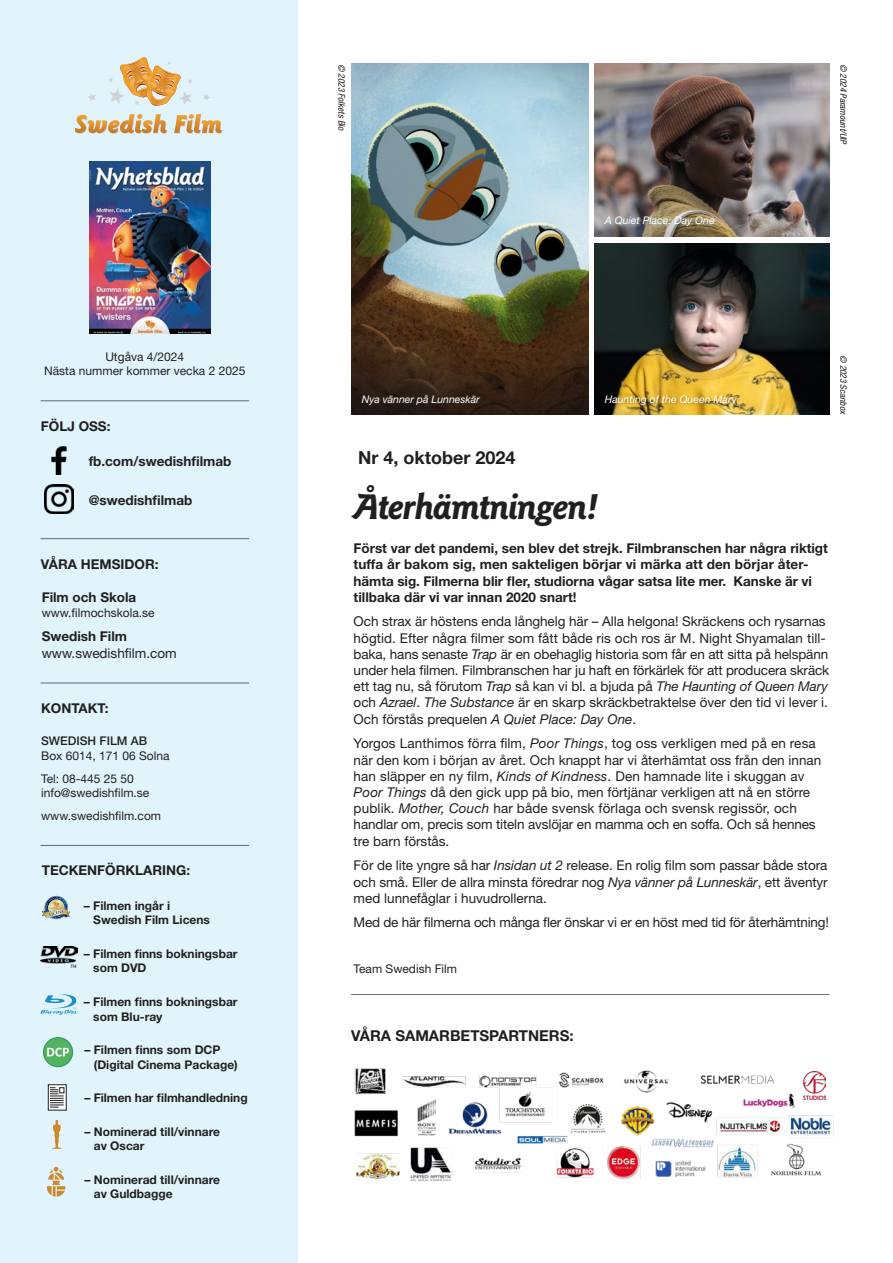
<style>
.page{position:relative;width:893px;height:1263px;background:#fff}
.page>*{position:absolute;margin:0;border:0;box-sizing:border-box;transform-origin:0 0}
.SWE_Filmtitel{font:italic 700 37.5px "Goudy Sans Std";letter-spacing:-.03em;color:#231f20}
.SWE_Filmtitel-2{font:700 18px "Helvetica Neue LT Std";color:#231f20}
.SWE_Filmtitel-3{font:700 15px "Helvetica Neue LT Std";color:#231f20}
.SWE_Filmtitel-4{font:13.5px/16.2px "Helvetica Neue LT Std";color:#231f20}
.SWE_Filmtitel-5{font:700 13.5px/16.2px "Helvetica Neue LT Std";color:#231f20}
.SWE_Filmtitel-6{font:700 12px/14.4px "Helvetica Neue LT Std";color:#231f20}
.SWE_Filmtitel-7{font:12px/14.4px "Helvetica Neue LT Std";color:#231f20}
.SWE_Filmtitel-8{font:italic 10.5px "Helvetica Neue LT Std";color:#fff}
.t1{font:italic condensed 9.15px "Helvetica Neue LT Std";color:#231f20}
.s1{font-weight:500}
.s2{font-style:italic}
</style>
<div class="page">
<div style="left:0;top:0;width:298px;height:1263px;background:#e1f4fc"></div>
<svg style="left:47px;top:1167px;width:18px;height:30px"></svg>
<svg style="left:52px;top:1120px;width:10px;height:29px"></svg>
<img style="left:40px;top:994px;width:38px;height:20px">
<img style="left:51px;top:446px;width:16px;height:29px">
<img style="left:45px;top:485px;width:28px;height:28px">
<hr style="left:41px;top:845px;width:208px;height:1px;background:#6c6d70">
<hr style="left:41px;top:683px;width:208px;height:1px;background:#6c6d70">
<hr style="left:41px;top:538px;width:208px;height:1px;background:#6c6d70">
<div style="left:48px;top:1085px;width:18px;height:25px;background:#fff"></div>
<div style="left:48px;top:1084px;width:19px;height:27px;border:1px solid #212121"></div>
<svg style="left:50px;top:1087px;width:14px;height:21px"></svg>
<svg style="left:43px;top:1037px;width:30px;height:30px"></svg>
<svg style="left:75px;top:114px;width:93px;height:20px"></svg>
<svg style="left:174px;top:114px;width:49px;height:20px"></svg>
<svg style="left:203px;top:94px;width:7px;height:6px"></svg>
<svg style="left:88px;top:93px;width:8px;height:8px"></svg>
<svg style="left:108px;top:57px;width:84px;height:49px"></svg>
<hr style="left:41px;top:400px;width:208px;height:1px;background:#6c6d70">
<img style="left:89px;top:162px;width:122px;height:171px">
<img style="left:40px;top:946px;width:38px;height:21px">
<img style="left:351px;top:64px;width:237px;height:350px">
<img style="left:594px;top:64px;width:235px;height:173px">
<img style="left:594px;top:243px;width:235px;height:171px">
<div style="left:604px;top:216px;width:113px;height:13px;background:#96d4eb;opacity:.5"></div>
<div style="left:604px;top:395px;width:136px;height:13px;background:#231f20;opacity:.32"></div>
<img style="left:354px;top:1068px;width:480px;height:113px">
<hr style="left:351px;top:994px;width:478px;height:1px;background:#6c6d70">
<div style="left:802px;top:1069px;width:27px;height:34px;background:#fff"></div>
<img style="left:804px;top:1071px;width:22px;height:29px">
<svg style="left:42px;top:896px;width:28px;height:23px"></svg>
<p class="SWE_Filmtitel-7" style="left:44px;top:349px;width:203px;text-align:center">Utgåva 4/2024<br>Nästa nummer kommer vecka 2 2025</p>
<p class="SWE_Filmtitel-5" style="left:41px;top:418px;width:71px">FÖLJ OSS:</p>
<p class="SWE_Filmtitel-5" style="left:89px;top:453px;width:144px">fb.com/swedishfilmab</p>
<p class="SWE_Filmtitel-5" style="left:89px;top:492px;width:105px">@swedishfilmab</p>
<p class="SWE_Filmtitel-5" style="left:41px;top:555px;width:119px">VÅRA HEMSIDOR:</p>
<p class="SWE_Filmtitel-5" style="left:42px;top:589px;width:96px">Film och Skola</p>
<p class="SWE_Filmtitel-7" style="left:42px;top:605px;width:115px">www.filmochskola.se</p>
<p class="SWE_Filmtitel-5" style="left:42px;top:628px;width:87px">Swedish Film</p>
<p class="SWE_Filmtitel-4" style="left:42px;top:644px;width:136px">www.swedishfilm.com</p>
<p class="SWE_Filmtitel-5" style="left:41px;top:700px;width:69px">KONTAKT:</p>
<p class="SWE_Filmtitel-7" style="left:41px;top:733px;width:130px"><span class="s1">SWEDISH FILM AB<br></span>Box 6014, 171 06 Solna</p>
<p class="SWE_Filmtitel-7" style="left:41px;top:771px;width:110px">Tel: 08-445 25 50 info@swedishfilm.se</p>
<p class="SWE_Filmtitel-7" style="left:41px;top:808px;width:121px">www.swedishfilm.com</p>
<p class="SWE_Filmtitel-5" style="left:42px;top:862px;width:150px">TECKENFÖRKLARING:</p>
<p class="SWE_Filmtitel-6" style="left:93px;top:898px;width:118px;text-indent:-9px">– Filmen ingår i<br>Swedish Film Licens</p>
<p class="SWE_Filmtitel-6" style="left:93px;top:946px;width:146px;text-indent:-9px">– Filmen finns bokningsbar som DVD</p>
<p class="SWE_Filmtitel-6" style="left:93px;top:994px;width:146px;text-indent:-9px">– Filmen finns bokningsbar som Blu-ray</p>
<p class="SWE_Filmtitel-6" style="left:94px;top:1043px;width:145px;text-indent:-9px">– Filmen finns som DCP (Digital Cinema Package)</p>
<p class="SWE_Filmtitel-6" style="left:85px;top:1090px;width:165px">– Filmen har filmhandledning</p>
<p class="SWE_Filmtitel-6" style="left:94px;top:1124px;width:128px;text-indent:-9px">– Nominerad till/vinnare av Oscar</p>
<p class="SWE_Filmtitel-6" style="left:94px;top:1172px;width:128px;text-indent:-9px">– Nominerad till/vinnare av Guldbagge</p>
<p class="t1" style="left:347px;top:64px;width:69px;rotate:90deg">© 2023 Folkets Bio</p>
<p class="SWE_Filmtitel-8" style="left:605px;top:214px;width:111px">A Quiet Place: Day One</p>
<p class="t1" style="left:849px;top:64px;width:83px;rotate:90deg">© 2024 Paramount/UIP</p>
<p class="SWE_Filmtitel-8" style="left:362px;top:393px;width:119px">Nya vänner på Lunneskär</p>
<p class="SWE_Filmtitel-8" style="left:605px;top:393px;width:134px">Haunting of the Queen Mary</p>
<p class="t1" style="left:849px;top:355px;width:61px;rotate:90deg">© 2023 Scanbox</p>
<p class="SWE_Filmtitel-2" style="left:358px;top:447px;width:159px">Nr 4, oktober 2024</p>
<p class="SWE_Filmtitel" style="left:353px;top:485px;width:247px">Återhämtningen!</p>
<p class="SWE_Filmtitel-5" style="left:354px;top:540px;width:476px">Först var det pandemi, sen blev det strejk. Filmbranschen har några riktigt tuffa år bakom sig, men sakteligen börjar vi märka att den börjar åter&shy;hämta sig. Filmerna blir fler, studiorna vågar satsa lite mer. Kanske är vi tillbaka där vi var innan 2020 snart!</p>
<p class="SWE_Filmtitel-4" style="left:354px;top:613px;width:477px">Och strax är höstens enda långhelg här – Alla helgona! Skräckens och rysarnas högtid. Efter några filmer som fått både ris och ros är M. Night Shyamalan till&shy;baka, hans senaste <span class="s2">Trap</span> är en obehaglig historia som får en att sitta på helspänn under hela filmen. Filmbranschen har ju haft en förkärlek för att producera skräck ett tag nu, så förutom <span class="s2">Trap</span> så kan vi bl. a bjuda på <span class="s2">The Haunting of Queen Mary </span>och <span class="s2">Azrael</span>. <span class="s2">The Substance</span> är en skarp skräckbetraktelse över den tid vi lever i.<br>Och förstås prequelen <span class="s2">A Quiet Place: Day One</span>.</p>
<p class="SWE_Filmtitel-4" style="left:354px;top:735px;width:469px">Yorgos Lanthimos förra film, <span class="s2">Poor Things</span>, tog oss verkligen med på en resa när den kom i början av året. Och knappt har vi återhämtat oss från den innan han släpper en ny film, <span class="s2">Kinds of Kindness</span>. Den hamnade lite i skuggan av <span class="s2">Poor Things</span> då den gick upp på bio, men förtjänar verkligen att nå en större publik. <span class="s2">Mother, Couch</span> har både svensk förlaga och svensk regissör, och handlar om, precis som titeln avslöjar en mamma och en soffa. Och så hennes tre barn förstås.</p>
<p class="SWE_Filmtitel-4" style="left:354px;top:857px;width:476px;text-align:justify">För de lite yngre så har <span class="s2">Insidan ut 2</span> release. En rolig film som passar både stora och små. Eller de allra minsta föredrar nog <span class="s2">Nya vänner på Lunneskär</span>, ett äventyr med lunnefåglar i huvudrollerna.</p>
<p class="SWE_Filmtitel-4" style="left:354px;top:914px;width:477px">Med de här filmerna och många fler önskar vi er en höst med tid för återhämtning!</p>
<p class="SWE_Filmtitel-7" style="left:354px;top:961px;width:105px">Team Swedish Film</p>
<p class="SWE_Filmtitel-3" style="left:351px;top:1027px;width:224px">VÅRA SAMARBETSPARTNERS:</p>
</div>
